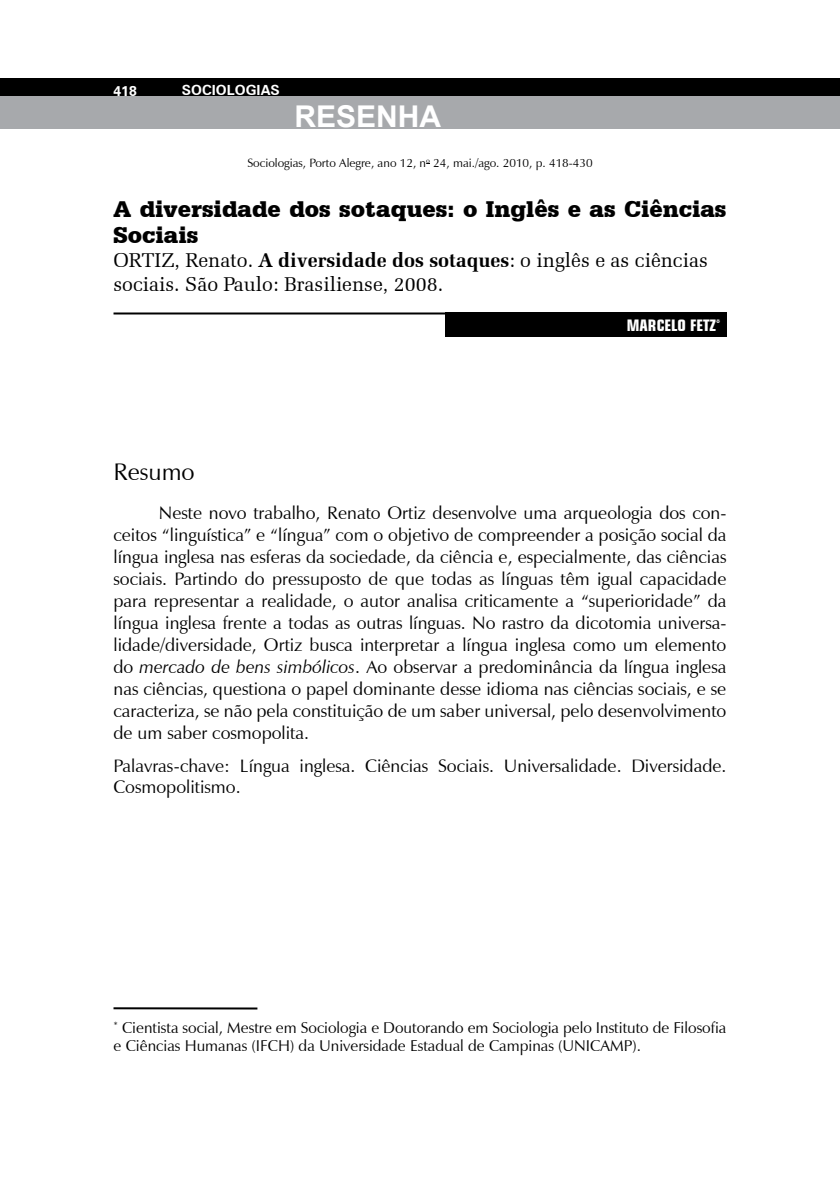
<style>
.page{position:relative;width:840px;height:1191px;background:#fff}
.page>*{position:absolute;margin:0;border:0;box-sizing:border-box;transform-origin:0 0}
.t1{font:700 30px "Arial";color:#fff}
.t2{font:900 24px/26px "Serifa BT";color:#000}
.t3{font:24px "Zapf Humanist 601 BT";color:#000}
.t4{font:20px/24px "Zapf Elliptical 711 BT";color:#000}
.t5{font:18px/22px "Zapf Humanist 601 BT";color:#000;text-align:justify}
.t6{font:700 condensed 16px "Square 721 BT";color:#fff}
.t7{font:15.6px/18.8px "Zapf Humanist 601 BT";color:#000}
.t8{font:700 14px "Zurich BT";color:#fff}
.t9{font:12px "Zapf Humanist 601 BT";color:#000}
.s1{font-weight:700}
.s2{font-style:italic}
</style>
<div class="page">
<div style="left:0;top:78px;width:839px;height:20px;background:#000"></div>
<div style="left:444px;top:312px;width:282px;height:25px;background:#000"></div>
<hr style="left:113px;top:312px;width:613px;height:2px;background:#000">
<hr style="left:113px;top:1007px;width:144px;height:2px;background:#000">
<div style="left:0;top:97px;width:839px;height:32px;background:#a7a9ac"></div>
<p class="t8" style="left:113px;top:82px;width:25px">418</p>
<p class="t8" style="left:182px;top:82px;width:99px">SOCIOLOGIAS</p>
<h1 class="t1" style="left:294px;top:97px;width:148px">RESENHA</h1>
<p class="t9" style="left:247px;top:155px;width:346px">Sociologias, Porto Alegre, ano 12, n<sup>o</sup> 24, mai./ago. 2010, p. 418-430</p>
<h2 class="t2" style="left:113px;top:195px;width:614px">A diversidade dos sotaques: o Inglês e as Ciências<br>Sociais</h2>
<p class="t4" style="left:113px;top:248px;width:595px">ORTIZ, Renato. <span class="s1">A diversidade dos sotaques</span>: o inglês e as ciências sociais. São Paulo: Brasiliense, 2008.</p>
<p class="t6" style="left:626px;top:316px;width:95px">MARCELO FETZ<sup>*</sup></p>
<h2 class="t3" style="left:113px;top:456px;width:83px">Resumo</h2>
<p class="t5" style="left:113px;top:501px;width:614px;text-indent:45px">Neste novo trabalho, Renato Ortiz desenvolve uma arqueologia dos con&shy;ceitos “linguística” e “língua” com o objetivo de compreender a posição social da língua inglesa nas esferas da sociedade, da ciência e, especialmente, das ciências sociais. Partindo do pressuposto de que todas as línguas têm igual capacidade para representar a realidade, o autor analisa criticamente a “superioridade” da língua inglesa frente a todas as outras línguas. No rastro da dicotomia universa&shy;lidade/diversidade, Ortiz busca interpretar a língua inglesa como um elemento do <span class="s2">mercado de bens simbólicos</span>. Ao observar a predominância da língua inglesa nas ciências, questiona o papel dominante desse idioma nas ciências sociais, e se caracteriza, se não pela constituição de um saber universal, pelo desenvolvimento de um saber cosmopolita.</p>
<p class="t5" style="left:113px;top:754px;width:614px">Palavras-chave: Língua inglesa. Ciências Sociais. Universalidade. Diversidade.<br>Cosmopolitismo.</p>
<p class="t7" style="left:113px;top:1018px;width:614px"><sup>*</sup> Cientista social, Mestre em Sociologia e Doutorando em Sociologia pelo Instituto de Filosofia e Ciências Humanas (IFCH) da Universidade Estadual de Campinas (UNICAMP).</p>
</div>
